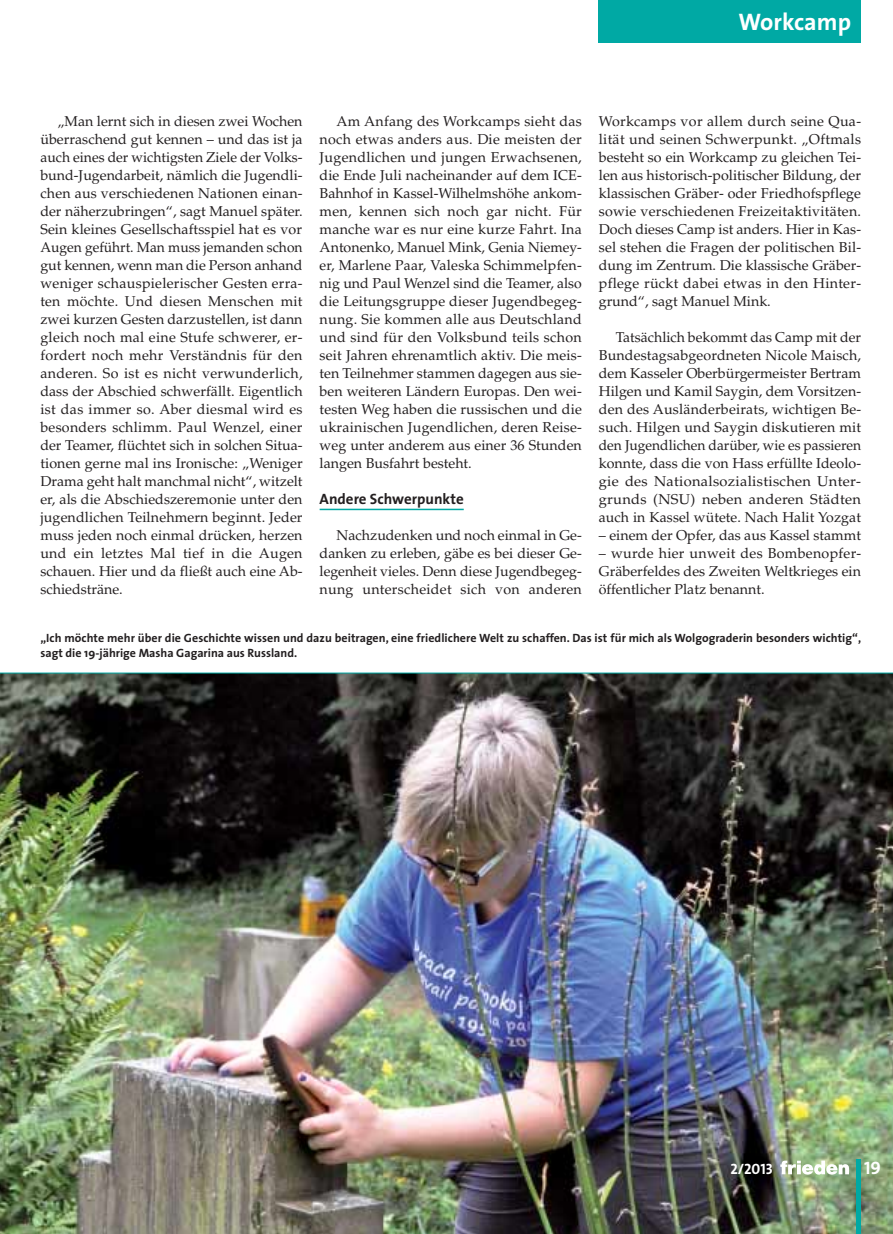
<style>
.page{position:relative;width:893px;height:1234px;background:#fff}
.page>*{position:absolute;margin:0;border:0;box-sizing:border-box;transform-origin:0 0}
.t1{font:700 24px "The Sans";color:#fff}
.t2{font:18px "The Sans Bold Caps";color:#fff}
.t3{font:700 15px "The Sans";color:#231f20}
.t4{font:15px "The Sans Bold Caps";color:#fff}
.t5{font:14.25px/18px "Palatino";color:#231f20;text-align:justify}
.t6{font:700 12px/15px "The Sans";letter-spacing:.005em;color:#231f20}
</style>
<div class="page">
<hr style="left:320px;top:508px;width:144px;height:2px;background:#00a9a4">
<img style="left:0;top:673px;width:893px;height:560px">
<hr style="left:0;top:672px;width:893px;height:1px;background:#00a9a4">
<div style="left:599px;top:0;width:262px;height:43px;background:#00a9a4"></div>
<hr style="left:857px;top:1159px;width:4px;height:74px;background:#00a9a4">
<svg style="left:780px;top:1160px;width:69px;height:14px"></svg>
<h1 class="t1" style="left:738px;top:13px;width:114px">Workcamp</h1>
<p class="t5" style="left:320px;top:114px;width:264px;text-indent:17px">Am Anfang des Workcamps sieht das noch etwas anders aus. Die meisten der Jugendlichen und jungen Erwachsenen, die Ende Juli nacheinander auf dem ICE-Bahnhof in Kassel-Wilhelmshöhe an kom - men, kennen sich noch gar nicht. Für manche war es nur eine kurze Fahrt. Ina Antonenko, Ma nu el Mink, Genia Niemey&shy;er, Marlene Paar, Valeska Schimmelpfen&shy;nig und Paul Wenzel sind die Teamer, also die Lei tungs grup pe dieser Jugendbegeg&shy;nung. Sie kom men alle aus Deutschland und sind für den Volksbund teils schon seit Jahren ehrenamtlich aktiv. Die meis - ten Teilnehmer stammen dagegen aus sie&shy;ben weiteren Ländern Europas. Den wei&shy;testen Weg ha ben die russischen und die ukrainischen Ju gend li chen, deren Reise&shy;weg unter anderem aus einer 36 Stunden langen Busfahrt besteht.</p>
<p class="t3" style="left:320px;top:493px;width:146px">Andere Schwerpunkte</p>
<p class="t5" style="left:320px;top:528px;width:264px;text-indent:17px">Nachzudenken und noch einmal in Ge - danken zu erleben, gäbe es bei dieser Ge - legenheit vieles. Denn diese Jugendbegeg - nung unterscheidet sich von anderen</p>
<p class="t5" style="left:599px;top:114px;width:264px">Work camps vor allem durch seine Qua&shy;lität und seinen Schwerpunkt. „Oftmals besteht so ein Workcamp zu gleichen Tei&shy;len aus historisch-politischer Bildung, der klassischen Gräber- oder Friedhofspflege sowie verschiedenen Freizeitaktivitäten.<br>Doch dieses Camp ist anders. Hier in Kas&shy;sel stehen die Fragen der politischen Bil&shy;dung im Zentrum. Die klassische Gräber&shy;pflege rückt dabei etwas in den Hinter&shy;grund“, sagt Manuel Mink.</p>
<p class="t5" style="left:599px;top:330px;width:264px;text-indent:17px">Tatsächlich bekommt das Camp mit der Bundestagsabgeordneten Nicole Maisch, dem Kasseler Oberbürgermeister Bertram Hilgen und Kamil Saygin, dem Vorsitzen&shy;den des Ausländerbeirats, wichtigen Be - such. Hilgen und Saygin diskutieren mit den Jugendlichen darüber, wie es passieren konnte, dass die von Hass erfüllte Ideolo&shy;gie des Nationalsozialistischen Unter&shy;grunds (NSU) neben anderen Städten auch in Kassel wütete. Nach Halit Yoz gat</p>
<p class="t5" style="left:599px;top:528px;width:264px">– ei nem der Opfer, das aus Kassel stammt</p>
<p class="t5" style="left:599px;top:546px;width:264px">– wurde hier unweit des Bomben opfer-Grä berfeldes des Zweiten Weltkrieges ein öf fent licher Platz benannt.</p>
<p class="t5" style="left:40px;top:114px;width:264px;text-indent:17px">„Man lernt sich in diesen zwei Wochen überraschend gut kennen – und das ist ja auch eines der wichtigsten Ziele der Volks - bund-Jugendarbeit, nämlich die Jugendli&shy;chen aus verschiedenen Nationen einan&shy;der näherzubringen“, sagt Manuel später.<br>Sein kleines Gesellschaftsspiel hat es vor Augen geführt. Man muss jemanden schon gut kennen, wenn man die Person anhand weniger schauspielerischer Ges ten erra&shy;ten möchte. Und diesen Menschen mit zwei kurzen Gesten darzustellen, ist dann gleich noch mal eine Stufe schwerer, er - fordert noch mehr Verständnis für den anderen. So ist es nicht verwunderlich, dass der Abschied schwerfällt. Eigentlich ist das immer so. Aber diesmal wird es besonders schlimm. Paul Wenzel, einer der Teamer, flüchtet sich in solchen Situa&shy;tionen gerne mal ins Ironische: „Weniger Drama geht halt manchmal nicht“, witzelt er, als die Abschiedszeremonie unter den ju gend lichen Teilnehmern beginnt. Jeder muss jeden noch einmal drücken, herzen und ein letztes Mal tief in die Augen schauen. Hier und da fließt auch eine Ab - schiedsträne.</p>
<p class="t6" style="left:40px;top:631px;width:822px">„Ich möchte mehr über die Geschichte wissen und dazu beitragen, eine friedlichere Welt zu schaffen. Das ist für mich als Wolgograderin besonders wichtig“, sagt die 19-jährige Masha Gagarina aus Russland.</p>
<p class="t4" style="left:730px;top:1160px;width:44px">2/2013</p>
<p class="t2" style="left:864px;top:1157px;width:18px">19</p>
</div>
